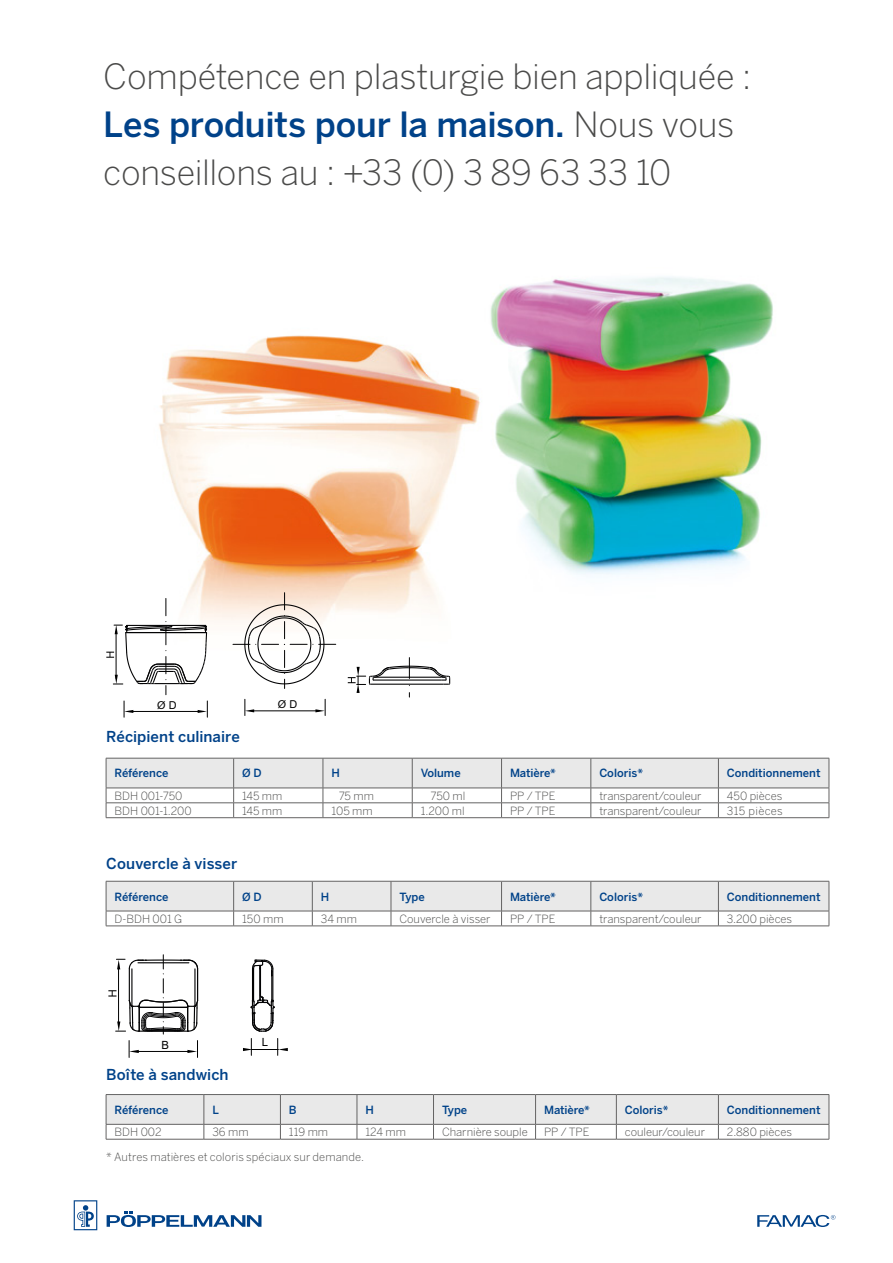
<style>
.page{position:relative;width:893px;height:1263px;background:#fff}
.page>*{position:absolute;margin:0;border:0;box-sizing:border-box;transform-origin:0 0}
.t1{font:300 34.5px/48px "Benton Sans OT";letter-spacing:-.01em;color:#4a4a49}
.t2{font:500 15px "Benton Sans OT";letter-spacing:.005em;color:#004289}
.t3{font:300 11.25px "Benton Sans OT";color:#4a4a49}
.t4{font:500 11.25px "Benton Sans OT";color:#004289}
.t5{font:300 11.25px "Benton Sans OT";letter-spacing:.03em;color:#4a4a49}
.t6{font:11.25px "M Arial";color:#000}
.t7{font:10.95px "M Arial";color:#000}
.s1{font-weight:500;color:#004289}
</style>
<div class="page">
<img style="left:123px;top:277px;width:650px;height:441px">
<svg style="left:74px;top:1200px;width:23px;height:30px"></svg>
<svg style="left:107px;top:1211px;width:154px;height:16px"></svg>
<svg style="left:757px;top:1215px;width:78px;height:12px"></svg>
<svg style="left:106px;top:758px;width:724px;height:59px"></svg>
<hr style="left:106px;top:817px;width:128px;height:1px;background:#646363">
<hr style="left:234px;top:817px;width:89px;height:1px;background:#646363">
<hr style="left:323px;top:817px;width:89px;height:1px;background:#646363">
<hr style="left:412px;top:817px;width:90px;height:1px;background:#646363">
<hr style="left:502px;top:817px;width:89px;height:1px;background:#646363">
<hr style="left:591px;top:817px;width:127px;height:1px;background:#646363">
<hr style="left:718px;top:817px;width:111px;height:1px;background:#646363">
<svg style="left:106px;top:881px;width:724px;height:45px"></svg>
<hr style="left:106px;top:926px;width:128px;height:1px;background:#646363">
<hr style="left:234px;top:926px;width:78px;height:1px;background:#646363">
<hr style="left:312px;top:926px;width:79px;height:1px;background:#646363">
<hr style="left:391px;top:926px;width:111px;height:1px;background:#646363">
<hr style="left:502px;top:926px;width:89px;height:1px;background:#646363">
<hr style="left:591px;top:926px;width:127px;height:1px;background:#646363">
<hr style="left:718px;top:926px;width:111px;height:1px;background:#646363">
<svg style="left:106px;top:1094px;width:724px;height:45px"></svg>
<hr style="left:106px;top:1139px;width:98px;height:1px;background:#646363">
<hr style="left:204px;top:1139px;width:76px;height:1px;background:#646363">
<hr style="left:280px;top:1139px;width:77px;height:1px;background:#646363">
<hr style="left:357px;top:1139px;width:76px;height:1px;background:#646363">
<hr style="left:433px;top:1139px;width:103px;height:1px;background:#646363">
<hr style="left:536px;top:1139px;width:80px;height:1px;background:#646363">
<hr style="left:616px;top:1139px;width:102px;height:1px;background:#646363">
<hr style="left:718px;top:1139px;width:111px;height:1px;background:#646363">
<svg style="left:228px;top:593px;width:108px;height:95px"></svg>
<svg style="left:106px;top:598px;width:102px;height:97px"></svg>
<hr style="left:253px;top:710px;width:66px;height:1px;background:#000">
<svg style="left:245px;top:699px;width:9px;height:16px"></svg>
<svg style="left:315px;top:699px;width:11px;height:16px"></svg>
<hr style="left:132px;top:711px;width:66px;height:1px;background:#000">
<svg style="left:124px;top:701px;width:9px;height:16px"></svg>
<svg style="left:198px;top:701px;width:10px;height:16px"></svg>
<svg style="left:348px;top:658px;width:103px;height:39px"></svg>
<svg style="left:243px;top:1038px;width:45px;height:17px"></svg>
<svg style="left:250px;top:959px;width:25px;height:73px"></svg>
<svg style="left:108px;top:955px;width:91px;height:102px"></svg>
<h1 class="t1" style="left:103px;top:53px;width:650px">Compétence en plasturgie bien appliquée :<br><span class="s1">Les produits pour la maison.</span> Nous vous conseillons au : +33 (0) 3 89 63 33 10</h1>
<p class="t7" style="left:157px;top:699px;width:21px">Ø D</p>
<p class="t7" style="left:278px;top:698px;width:21px">Ø D</p>
<h2 class="t2" style="left:106px;top:728px;width:135px">Récipient culinaire</h2>
<p class="t4" style="left:115px;top:766px;width:55px">Référence</p>
<p class="t4" style="left:242px;top:766px;width:21px">Ø D</p>
<p class="t4" style="left:331px;top:766px;width:10px">H</p>
<p class="t4" style="left:421px;top:766px;width:41px">Volume</p>
<p class="t4" style="left:510px;top:766px;width:47px">Matière*</p>
<p class="t4" style="left:599px;top:766px;width:45px">Coloris*</p>
<p class="t4" style="left:727px;top:766px;width:95px">Conditionnement</p>
<p class="t3" style="left:115px;top:789px;width:69px">BDH 001-750</p>
<p class="t3" style="left:242px;top:789px;width:42px">145 mm</p>
<p class="t3" style="left:339px;top:789px;width:37px">75 mm</p>
<p class="t3" style="left:430px;top:789px;width:36px">750 ml</p>
<p class="t3" style="left:510px;top:789px;width:47px">PP / TPE</p>
<p class="t3" style="left:599px;top:789px;width:104px">transparent/couleur</p>
<p class="t3" style="left:727px;top:789px;width:57px">450 pièces</p>
<p class="t3" style="left:115px;top:804px;width:79px">BDH 001-1.200</p>
<p class="t3" style="left:242px;top:804px;width:42px">145 mm</p>
<p class="t3" style="left:331px;top:804px;width:43px">105 mm</p>
<p class="t3" style="left:421px;top:804px;width:45px">1.200 ml</p>
<p class="t3" style="left:510px;top:804px;width:47px">PP / TPE</p>
<p class="t3" style="left:599px;top:804px;width:104px">transparent/couleur</p>
<p class="t5" style="left:727px;top:804px;width:57px">315 pièces</p>
<h2 class="t2" style="left:106px;top:854px;width:132px">Couvercle à visser</h2>
<p class="t4" style="left:115px;top:889px;width:55px">Référence</p>
<p class="t4" style="left:242px;top:889px;width:21px">Ø D</p>
<p class="t4" style="left:321px;top:889px;width:10px">H</p>
<p class="t4" style="left:399px;top:889px;width:27px">Type</p>
<p class="t4" style="left:510px;top:889px;width:47px">Matière*</p>
<p class="t4" style="left:599px;top:889px;width:45px">Coloris*</p>
<p class="t4" style="left:727px;top:889px;width:95px">Conditionnement</p>
<p class="t3" style="left:115px;top:912px;width:69px">D-BDH 001 G</p>
<p class="t3" style="left:242px;top:912px;width:43px">150 mm</p>
<p class="t3" style="left:321px;top:912px;width:38px">34 mm</p>
<p class="t3" style="left:399px;top:912px;width:93px">Couvercle à visser</p>
<p class="t3" style="left:510px;top:912px;width:47px">PP / TPE</p>
<p class="t3" style="left:599px;top:912px;width:104px">transparent/couleur</p>
<p class="t3" style="left:727px;top:912px;width:67px">3.200 pièces</p>
<p class="t6" style="left:162px;top:1038px;width:9px">B</p>
<p class="t6" style="left:262px;top:1036px;width:8px">L</p>
<h2 class="t2" style="left:106px;top:1066px;width:124px">Boîte à sandwich</h2>
<p class="t4" style="left:115px;top:1103px;width:55px">Référence</p>
<p class="t4" style="left:212px;top:1103px;width:8px">L</p>
<p class="t4" style="left:289px;top:1103px;width:9px">B</p>
<p class="t4" style="left:365px;top:1103px;width:10px">H</p>
<p class="t4" style="left:442px;top:1103px;width:27px">Type</p>
<p class="t4" style="left:544px;top:1103px;width:47px">Matière*</p>
<p class="t4" style="left:625px;top:1103px;width:45px">Coloris*</p>
<p class="t4" style="left:727px;top:1103px;width:95px">Conditionnement</p>
<p class="t3" style="left:115px;top:1125px;width:49px">BDH 002</p>
<p class="t3" style="left:212px;top:1125px;width:38px">36 mm</p>
<p class="t3" style="left:289px;top:1125px;width:41px">119 mm</p>
<p class="t3" style="left:365px;top:1125px;width:42px">124 mm</p>
<p class="t3" style="left:442px;top:1125px;width:87px">Charnière souple</p>
<p class="t3" style="left:544px;top:1125px;width:47px">PP / TPE</p>
<p class="t3" style="left:625px;top:1125px;width:82px">couleur/couleur</p>
<p class="t3" style="left:727px;top:1125px;width:67px">2.880 pièces</p>
<p class="t3" style="left:106px;top:1150px;width:259px">* Autres matières et coloris spéciaux sur demande.</p>
</div>
